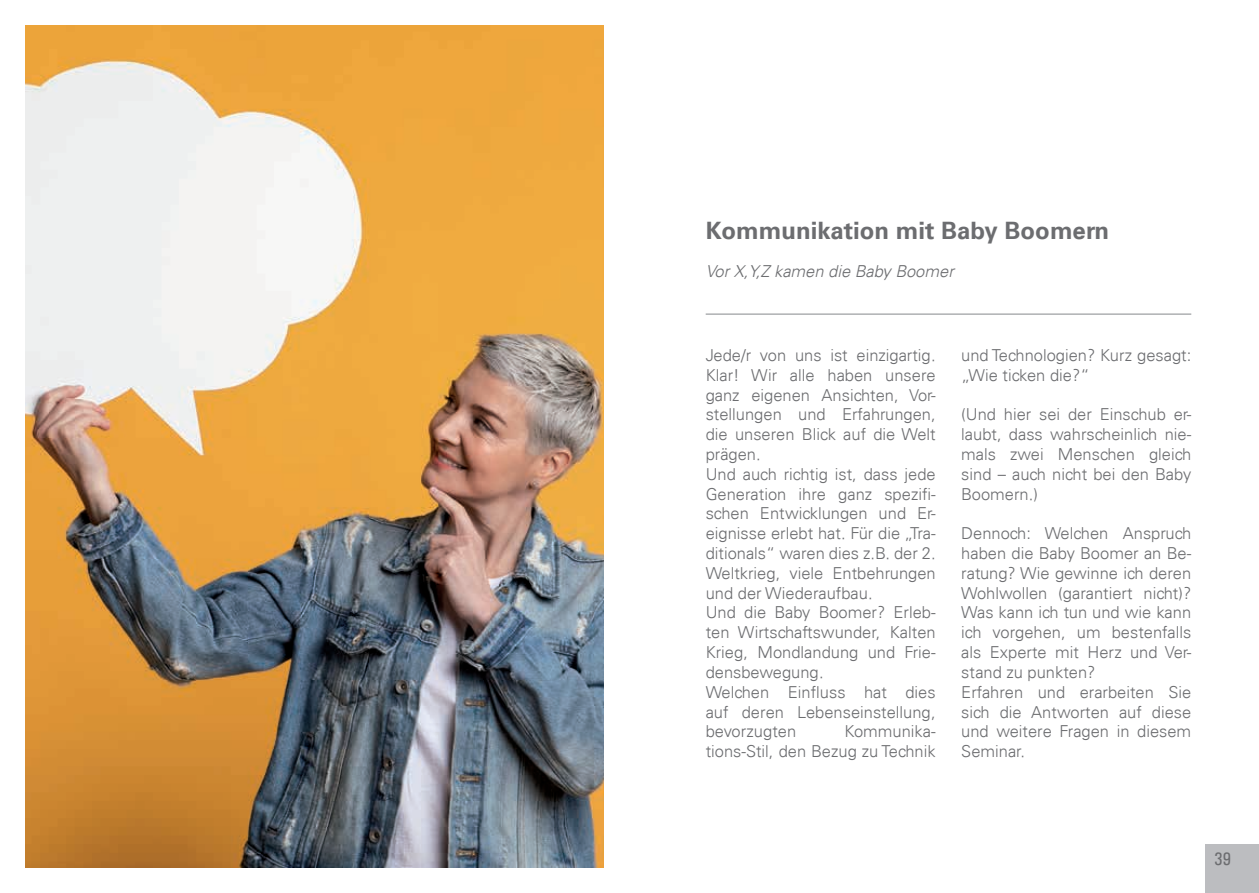
<style>
.page{position:relative;width:1259px;height:893px;background:#fff}
.page>*{position:absolute;margin:0;border:0;box-sizing:border-box;transform-origin:0 0}
.t1{font:700 24px "Univers 65";color:#6c6d70}
.t2{font:18px "Univers Condensed";color:#6c6d70}
.t3{font:300 16.5px/19.8px "Univers 45";color:#6c6d70}
.t4{font:italic 300 16.5px "Univers 45";color:#6c6d70}
</style>
<div class="page">
<div style="left:1205px;top:845px;width:54px;height:48px;background:#bcbdc0"></div>
<img style="left:26px;top:26px;width:578px;height:841px">
<hr style="left:705px;top:314px;width:486px;height:1px;background:#939598">
<h1 class="t1" style="left:705px;top:217px;width:405px">Kommunikation mit Baby Boomern</h1>
<p class="t4" style="left:705px;top:261px;width:250px">Vor X,Y,Z kamen die Baby Boomer</p>
<p class="t3" style="left:705px;top:345px;width:231px">Jede/r von uns ist einzigartig.<br>Klar! Wir alle haben unsere ganz eigenen Ansichten, Vor&shy;stellungen und Erfahrungen, die unseren Blick auf die Welt prägen.<br>Und auch richtig ist, dass jede<br>Generation ihre ganz spezifi&shy;schen Entwicklungen und Er&shy;eignisse erlebt hat. Für die „Tra&shy;ditionals“ waren dies z.B. der 2.<br>Weltkrieg, viele Entbehrungen und der Wiederaufbau.<br>Und die Baby Boomer? Erleb&shy;ten Wirtschaftswunder, Kalten<br>Krieg, Mondlandung und Frie&shy;densbewegung.<br>Welchen Einfluss hat dies auf deren Lebenseinstellung, bevorzugten</p>
<p class="t3" style="left:705px;top:722px;width:231px;text-align:right">Kommunika-<br>tions-Stil, den Bezug zu Technik</p>
<p class="t3" style="left:961px;top:345px;width:231px">und Technologien? Kurz gesagt: „Wie ticken die?“</p>
<p class="t3" style="left:961px;top:405px;width:231px;text-align:justify">(Und hier sei der Einschub er&shy;laubt, dass wahrscheinlich nie&shy;mals zwei Menschen gleich sind – auch nicht bei den Baby Boomern.)</p>
<p class="t3" style="left:961px;top:524px;width:231px">Dennoch: Welchen Anspruch haben die Baby Boomer an Be&shy;ratung? Wie gewinne ich deren<br>Wohlwollen (garantiert nicht)?<br>Was kann ich tun und wie kann ich vorgehen, um bestenfalls als Experte mit Herz und Ver&shy;stand zu punkten?<br>Erfahren und erarbeiten Sie sich die Antworten auf diese und weitere Fragen in diesem<br>Seminar.</p>
<p class="t2" style="left:1214px;top:848px;width:18px">39</p>
</div>
